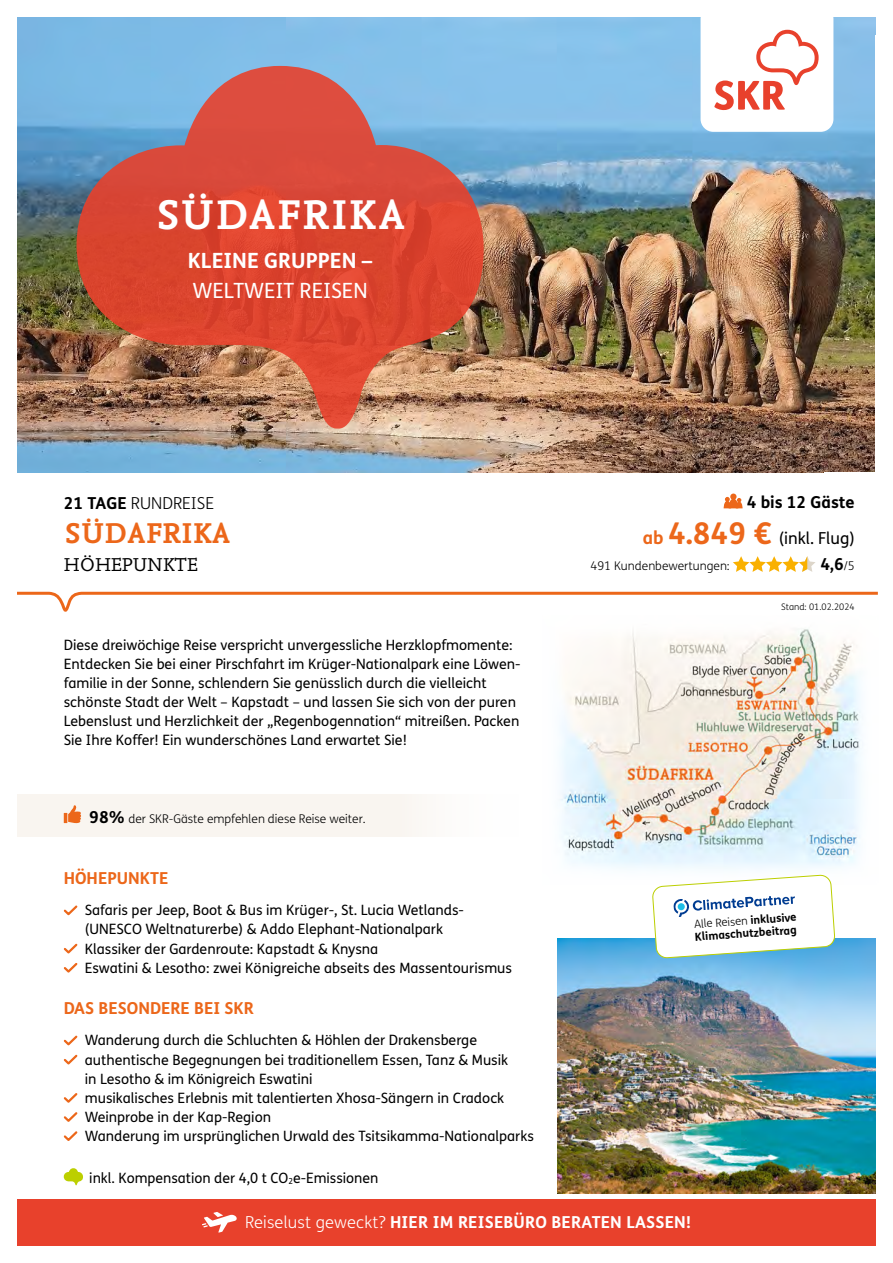
<style>
.page{position:relative;width:893px;height:1263px;background:#fff}
.page>*{position:absolute;margin:0;border:0;box-sizing:border-box;transform-origin:0 0}
.t1{font:700 43.5px "Nexus Mix Pro";letter-spacing:.035em;color:#fff}
.t2{font:700 30px "Nexus Mix Pro";letter-spacing:.01em;color:#ec671a}
.t3{font:700 21px "FS Me";color:#fff}
.t4{font:21px "FS Me";color:#fff}
.t5{font:19.5px "Nexus Mix Pro";letter-spacing:.01em;color:#000}
.t6{font:700 16.5px "FS Me";letter-spacing:.01em;color:#fff}
.t7{font:700 16.5px/35.2px "FS Me";color:#000;text-align:right}
.t8{font:700 16.5px "FS Me";color:#ec671a}
.t9{font:300 16.5px "FS Me";color:#000}
.t10{font:14.25px/19.2px "FS Me";color:#000}
.t11{font:300 12px "FS Me";color:#000}
.t12{font:700 11.25px/12.8px "FS Me";color:#000}
.t13{font:300 9px "FS Me";color:#000}
.s1{font-weight:700}
.s2{font-weight:700;font-size:16.5px}
.s3{font-size:18px;color:#ec671a}
.s4{font-size:30px;color:#ec671a}
.s5{font-weight:400}
.s6{font-weight:300;font-size:12px}
.s7{font-weight:300}
</style>
<div class="page">
<img style="left:17px;top:17px;width:859px;height:455px">
<svg style="left:63px;top:905px;width:15px;height:11px"></svg>
<svg style="left:63px;top:943px;width:15px;height:11px"></svg>
<svg style="left:63px;top:963px;width:15px;height:10px"></svg>
<svg style="left:63px;top:1035px;width:15px;height:11px"></svg>
<svg style="left:63px;top:1054px;width:15px;height:11px"></svg>
<svg style="left:63px;top:1093px;width:15px;height:48px"></svg>
<svg style="left:64px;top:1168px;width:19px;height:17px"></svg>
<div style="left:701px;top:6px;width:132px;height:126px;background:#fff;border-radius:13px"></div>
<svg style="left:714px;top:30px;width:105px;height:80px"></svg>
<div style="left:17px;top:1199px;width:859px;height:47px;background:#e8412c"></div>
<svg style="left:202px;top:1212px;width:35px;height:21px"></svg>
<div style="left:17px;top:794px;width:509px;height:43px;background:#f9f5f0"></div>
<svg style="left:64px;top:805px;width:17px;height:18px"></svg>
<img style="left:557px;top:939px;width:319px;height:255px">
<svg style="left:77px;top:66px;width:407px;height:363px;background:#bf665a"></svg>
<img style="left:559px;top:629px;width:304px;height:246px">
<svg style="left:733px;top:556px;width:82px;height:16px"></svg>
<svg style="left:723px;top:493px;width:20px;height:15px"></svg>
<svg style="left:17px;top:591px;width:861px;height:21px"></svg>
<svg style="left:652px;top:875px;width:183px;height:83px"></svg>
<h1 class="t1" style="left:155px;top:182px;width:251px">SÜDAFRIKA</h1>
<h3 class="t3" style="left:188px;top:244px;width:186px">KLEINE GRUPPEN –</h3>
<h3 class="t4" style="left:193px;top:276px;width:177px">WELTWEIT REISEN</h3>
<p class="t9" style="left:64px;top:492px;width:152px"><span class="s1">21 TAGE</span> RUNDREISE</p>
<h2 class="t2" style="left:64px;top:510px;width:168px">SÜDAFRIKA</h2>
<h3 class="t5" style="left:64px;top:549px;width:135px">HÖHEPUNKTE</h3>
<p class="t10" style="left:64px;top:635px;width:458px">Diese dreiwöchige Reise verspricht unvergessliche Herzklopfmomente:<br>Entdecken Sie bei einer Pirschfahrt im Krüger-Nationalpark eine Löwen&shy;familie in der Sonne, schlendern Sie genüsslich durch die vielleicht schönste Stadt der Welt – Kapstadt – und lassen Sie sich von der puren Lebenslust und Herzlichkeit der „Regenbogennation“ mitreißen. Packen Sie Ihre Koffer! Ein wunderschönes Land erwartet Sie!</p>
<p class="t11" style="left:89px;top:810px;width:278px"><span class="s2">98%</span> der SKR-Gäste empfehlen diese Reise weiter.</p>
<p class="t8" style="left:64px;top:865px;width:106px">HÖHEPUNKTE</p>
<p class="t10" style="left:85px;top:900px;width:429px">Safaris per Jeep, Boot &amp; Bus im Krüger-, St. Lucia Wetlands-(UNESCO Weltnaturerbe) &amp; Addo Elephant-Nationalpark<br>Klassiker der Gardenroute: Kapstadt &amp; Knysna<br>Eswatini &amp; Lesotho: zwei Königreiche abseits des Massentourismus</p>
<p class="t8" style="left:64px;top:996px;width:192px">DAS BESONDERE BEI SKR</p>
<p class="t10" style="left:85px;top:1030px;width:451px">Wanderung durch die Schluchten &amp; Höhlen der Drakensberge authentische Begegnungen bei traditionellem Essen, Tanz &amp; Musik<br>in Lesotho &amp; im Königreich Eswatini<br>musikalisches Erlebnis mit talentierten Xhosa-Sängern in Cradock Weinprobe in der Kap-Region<br>Wanderung im ursprünglichen Urwald des Tsitsikamma-Nationalparks</p>
<p class="t10" style="left:89px;top:1168px;width:291px">inkl. Kompensation der 4,0 t CO<sub>2</sub>e-Emissionen</p>
<p class="t7" style="left:643px;top:484px;width:213px">4 bis 12 Gäste<br><span class="s3">ab</span> <span class="s4">4.849 €</span> <span class="s5">(inkl. Flug)</span></p>
<p class="t11" style="left:590px;top:558px;width:141px">491 Kundenbewertungen:</p>
<p class="t7" style="left:820px;top:546px;width:36px">4,6<span class="s6">/5</span></p>
<p class="t13" style="left:781px;top:601px;width:75px">Stand: 01.02.2024</p>
<p class="t12" style="left:694px;top:917px;width:104px;rotate:-4deg"><span class="s7">Alle Reisen</span> inklusive<br>Klimaschutzbeitrag</p>
<p class="t6" style="left:245px;top:1209px;width:447px"><span class="s7">Reiselust geweckt?</span> HIER IM REISEBÜRO BERATEN LASSEN!</p>
</div>
